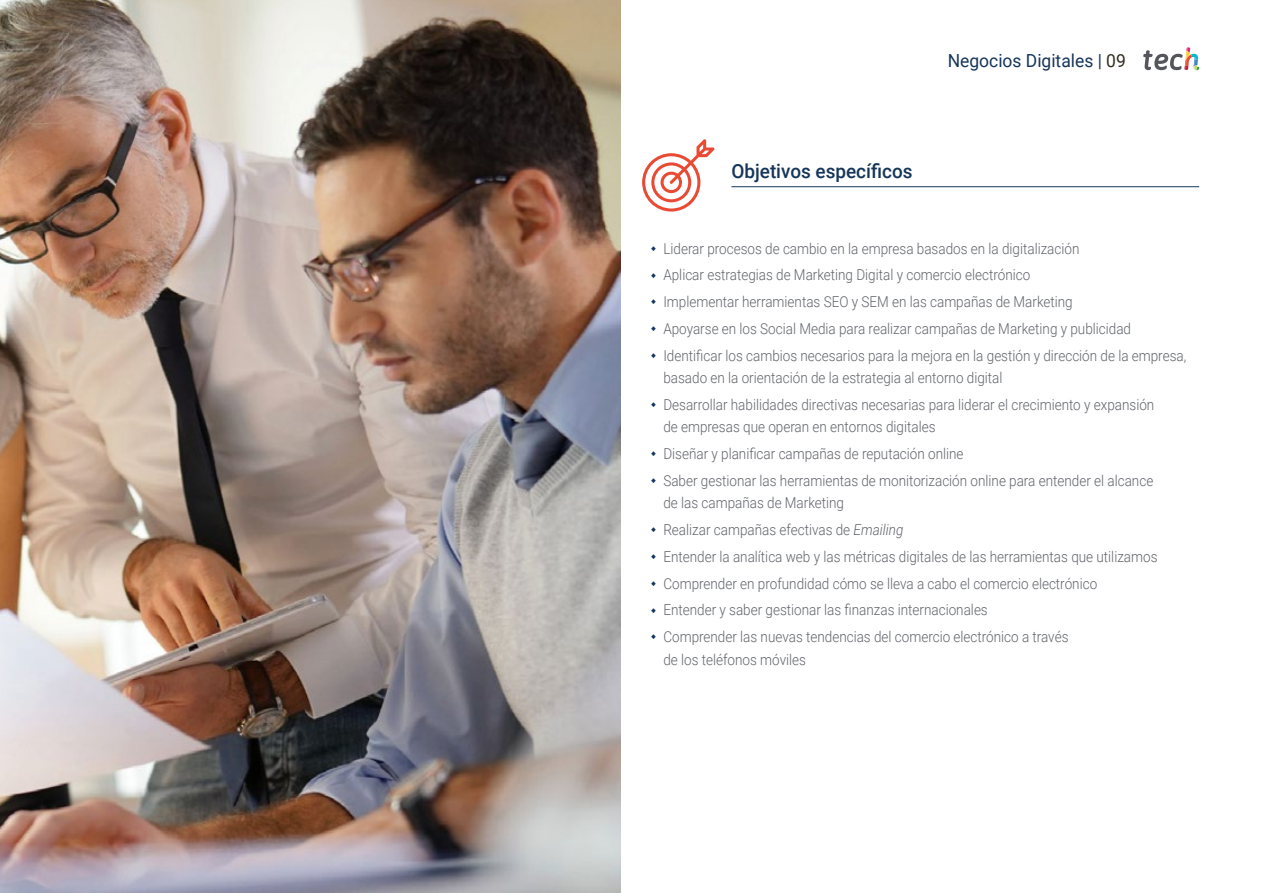
<style>
.page{position:relative;width:1263px;height:893px;background:#fff}
.page>*{position:absolute;margin:0;border:0;box-sizing:border-box;transform-origin:0 0}
.t1{font:500 19.5px "Roboto";color:#153559}
.t2{font:18px "Roboto";color:#16355a}
.t3{font:300 15px/26.7px "Roboto";color:#61646a;scale:.9 1}
.s1{color:#143459}
.s2{color:#312e20}
.s3{font-style:italic}
</style>
<div class="page">
<svg style="left:642px;top:139px;width:72px;height:73px"></svg>
<hr style="left:731px;top:186px;width:468px;height:1px;background:#153559">
<svg style="left:1143px;top:47px;width:56px;height:24px"></svg>
<img style="left:0;top:0;width:621px;height:893px">
<h1 class="t1" style="left:731px;top:158px;width:183px">Objetivos específicos</h1>
<p class="t2" style="left:948px;top:48px;width:180px">Negocios Digitales <span class="s1">|</span> <span class="s2">09</span></p>
<p class="t3" style="left:663px;top:234px;width:582px">Liderar procesos de cambio en la empresa basados en la digitalización<br>Aplicar estrategias de Marketing Digital y comercio electrónico<br>Implementar herramientas SEO y SEM en las campañas de Marketing<br>Apoyarse en los Social Media para realizar campañas de Marketing y publicidad Identificar los cambios necesarios para la mejora en la gestión y dirección de la empresa,</p>
<p class="t3" style="left:663px;top:364px;width:547px">basado en la orientación de la estrategia al entorno digital<br>Desarrollar habilidades directivas necesarias para liderar el crecimiento y expansión</p>
<p class="t3" style="left:663px;top:413px;width:546px">de empresas que operan en entornos digitales<br>Diseñar y planificar campañas de reputación online<br>Saber gestionar las herramientas de monitorización online para entender el alcance</p>
<p class="t3" style="left:663px;top:489px;width:550px">de las campañas de Marketing<br>Realizar campañas efectivas de <span class="s3">Emailing<br></span>Entender la analítica web y las métricas digitales de las herramientas que utilizamos Comprender en profundidad cómo se lleva a cabo el comercio electrónico<br>Entender y saber gestionar las finanzas internacionales<br>Comprender las nuevas tendencias del comercio electrónico a través</p>
<p class="t3" style="left:663px;top:645px;width:160px">de los teléfonos móviles</p>
</div>
